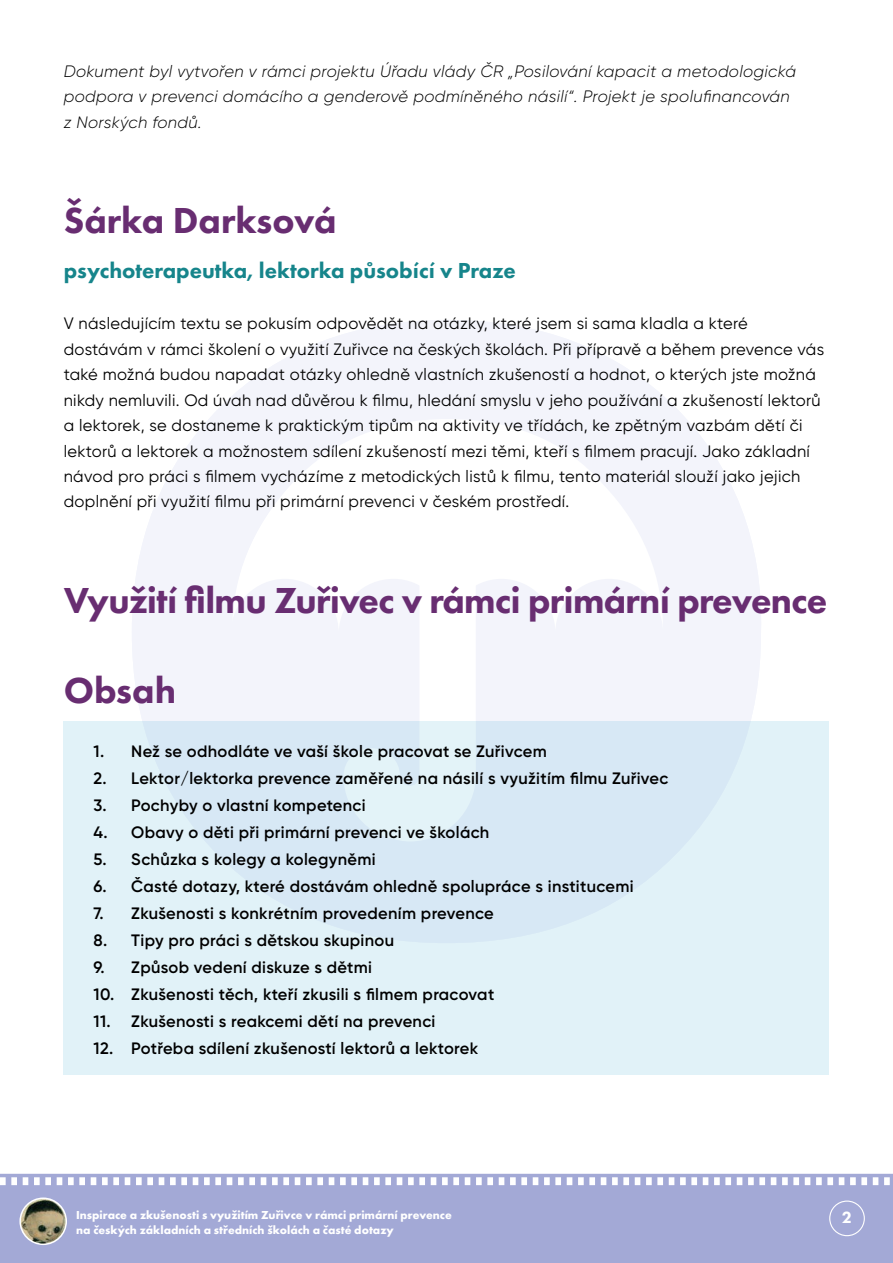
<style>
.page{position:relative;width:893px;height:1263px;background:#fff}
.page>*{position:absolute;margin:0;border:0;box-sizing:border-box;transform-origin:0 0}
.t1{font:800 37.5px "Futura PT";letter-spacing:-.02em;color:#682d71}
.t2{font:800 37.5px "Futura PT";color:#682d71}
.t3{font:800 22.5px "Futura PT";color:#16858b}
.t4{font:800 16.8px "Futura PT";color:#fff}
.t5{font:16.5px/25.5px "Gilroy";letter-spacing:.02em;color:#000}
.t6{font:600 16.5px "Gilroy";letter-spacing:.02em;color:#000}
.t7{font:italic 300 16.5px/25.5px "Gilroy";letter-spacing:.02em;color:#000}
.t8{font:700 12px/14.4px "Futura PT";color:#fff}
</style>
<div class="page">
<div style="left:64px;top:721px;width:765px;height:354px;background:#e1f2f8"></div>
<svg style="left:132px;top:320px;width:629px;height:401px;fill:#f3f4fb"></svg>
<div style="left:0;top:1174px;width:893px;height:89px;background:#a3a9d6"></div>
<img style="left:20px;top:1198px;width:46px;height:46px;border-radius:23px">
<div style="left:19px;top:1197px;width:48px;height:48px;border:2px solid #fff;border-radius:50%"></div>
<div style="left:829px;top:1200px;width:36px;height:36px;border:1px solid #fff;border-radius:50%"></div>
<p class="t7" style="left:64px;top:58px;width:734px">Dokument byl vytvořen v rámci projektu Úřadu vlády ČR „Posilování kapacit a metodologická podpora v prevenci domácího a genderově podmíněného násilí“. Projekt je spolufinancován z Norských fondů.</p>
<h1 class="t2" style="left:64px;top:197px;width:274px">Šárka Darksová</h1>
<h2 class="t3" style="left:64px;top:256px;width:454px">psychoterapeutka, lektorka působící v Praze</h2>
<p class="t5" style="left:64px;top:310px;width:762px">V následujícím textu se pokusím odpovědět na otázky, které jsem si sama kladla a které dostávám v rámci školení o využití Zuřivce na českých školách. Při přípravě a během prevence vás také možná budou napadat otázky ohledně vlastních zkušeností a hodnot, o kterých jste možná nikdy nemluvili. Od úvah nad důvěrou k filmu, hledání smyslu v jeho používání a zkušeností lektorů a lektorek, se dostaneme k praktickým tipům na aktivity ve třídách, ke zpětným vazbám dětí či lektorů a lektorek a možnostem sdílení zkušeností mezi těmi, kteří s filmem pracují. Jako základní návod pro práci s filmem vycházíme z metodických listů k filmu, tento materiál slouží jako jejich doplnění při využití filmu při primární prevenci v českém prostředí.</p>
<h1 class="t1" style="left:64px;top:577px;width:765px">Využití filmu Zuřivec v rámci primární prevence</h1>
<h1 class="t1" style="left:64px;top:667px;width:114px">Obsah</h1>
<p class="t6" style="left:94px;top:740px;width:455px">1. Než se odhodláte ve vaší škole pracovat se Zuřivcem</p>
<p class="t6" style="left:94px;top:767px;width:576px">2. Lektor/lektorka prevence zaměřené na násilí s využitím filmu Zuřivec</p>
<p class="t6" style="left:94px;top:794px;width:274px">3. Pochyby o vlastní kompetenci</p>
<p class="t6" style="left:94px;top:821px;width:397px">4. Obavy o děti při primární prevenci ve školách</p>
<p class="t6" style="left:94px;top:848px;width:284px">5. Schůzka s kolegy a kolegyněmi</p>
<p class="t6" style="left:94px;top:875px;width:542px">6. Časté dotazy, které dostávám ohledně spolupráce s institucemi</p>
<p class="t6" style="left:94px;top:902px;width:402px">7. Zkušenosti s konkrétním provedením prevence</p>
<p class="t6" style="left:94px;top:929px;width:302px">8. Tipy pro práci s dětskou skupinou</p>
<p class="t6" style="left:94px;top:956px;width:280px">9. Způsob vedení diskuze s dětmi</p>
<p class="t6" style="left:94px;top:983px;width:402px">10. Zkušenosti těch, kteří zkusili s filmem pracovat</p>
<p class="t6" style="left:94px;top:1010px;width:343px">11. Zkušenosti s reakcemi dětí na prevenci</p>
<p class="t6" style="left:94px;top:1037px;width:386px">12. Potřeba sdílení zkušeností lektorů a lektorek</p>
<p class="t8" style="left:76px;top:1208px;width:377px">Inspirace a zkušenosti s využitím Zuřivce v rámci primární prevence na českých základních a středních školách a časté dotazy</p>
<p class="t4" style="left:842px;top:1207px;width:12px">2</p>
</div>
